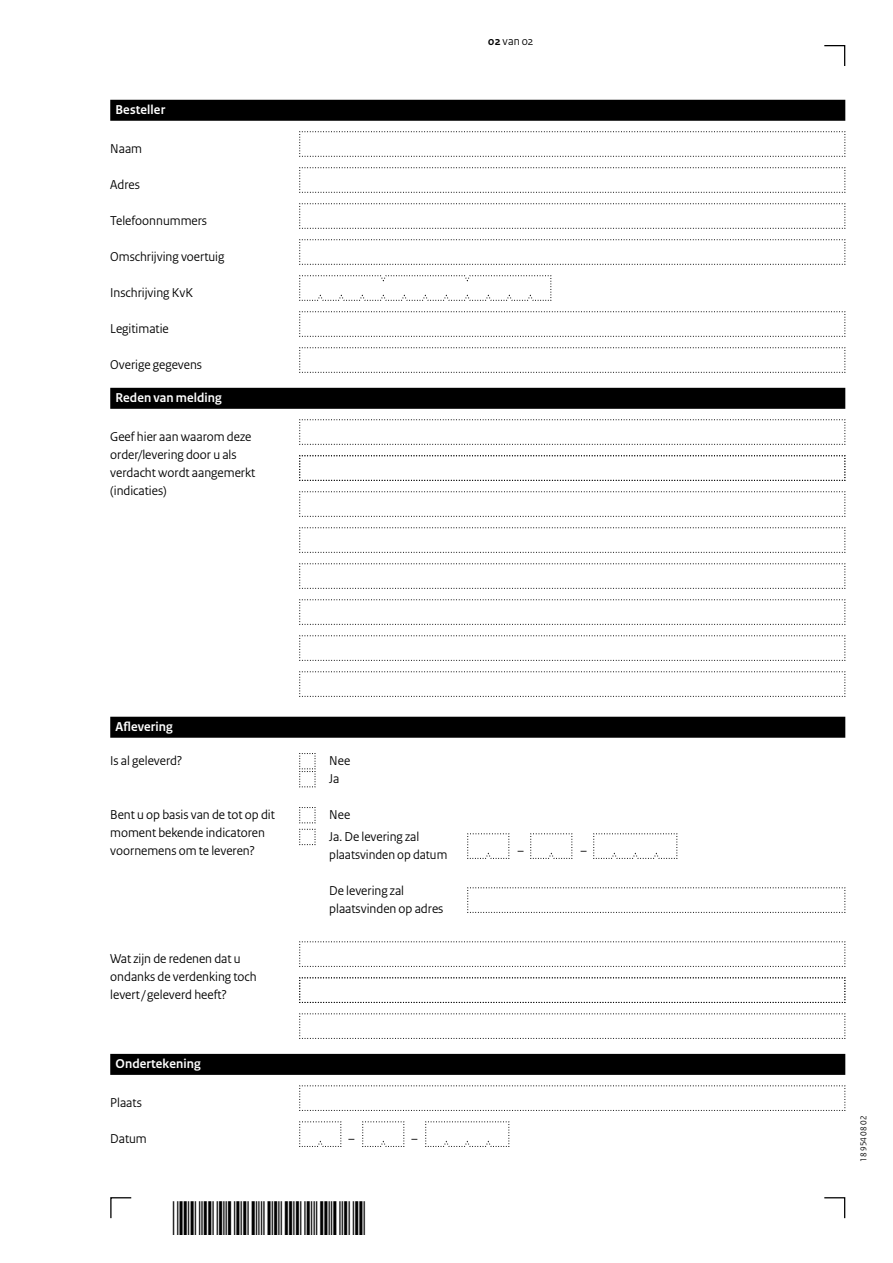
<style>
.page{position:relative;width:893px;height:1263px;background:#fff}
.page>*{position:absolute;margin:0;border:0;box-sizing:border-box;transform-origin:0 0}
.Vraag{font:13.5px/18px "Rijksoverheid Sans Heading";color:#000}
.Vraag_geen_inspring{font:13.5px/18px "Rijksoverheid Sans Heading";color:#000}
.KOP_A{font:700 13.5px "Rijksoverheid Sans Heading";letter-spacing:.01em;color:#fff}
.KOP_B{font:700 13.5px "Rijksoverheid Sans Heading";letter-spacing:.01em;color:#fff}
.t1{font:12px "Rijksoverheid Sans Heading";color:#000}
.t2{font:9px "Rijksoverheid Sans Heading";color:#000}
.s1{font-weight:700}
</style>
<div class="page">
<svg style="left:824px;top:1197px;width:22px;height:22px"></svg>
<svg style="left:110px;top:1197px;width:22px;height:22px"></svg>
<svg style="left:824px;top:45px;width:22px;height:21px"></svg>
<svg style="left:299px;top:131px;width:547px;height:26px"></svg>
<svg style="left:299px;top:167px;width:547px;height:26px"></svg>
<svg style="left:299px;top:203px;width:547px;height:26px"></svg>
<svg style="left:299px;top:239px;width:547px;height:26px"></svg>
<svg style="left:299px;top:311px;width:547px;height:26px"></svg>
<svg style="left:299px;top:347px;width:547px;height:26px"></svg>
<svg style="left:299px;top:1085px;width:547px;height:26px"></svg>
<svg style="left:299px;top:275px;width:253px;height:26px"></svg>
<svg style="left:299px;top:419px;width:547px;height:26px"></svg>
<svg style="left:299px;top:941px;width:547px;height:26px"></svg>
<svg style="left:467px;top:887px;width:379px;height:26px"></svg>
<svg style="left:299px;top:491px;width:547px;height:26px"></svg>
<svg style="left:299px;top:1013px;width:547px;height:26px"></svg>
<svg style="left:299px;top:527px;width:547px;height:26px"></svg>
<svg style="left:299px;top:563px;width:547px;height:26px"></svg>
<svg style="left:299px;top:599px;width:547px;height:26px"></svg>
<svg style="left:299px;top:635px;width:547px;height:26px"></svg>
<svg style="left:299px;top:671px;width:547px;height:26px"></svg>
<svg style="left:299px;top:455px;width:547px;height:26px"></svg>
<svg style="left:299px;top:977px;width:547px;height:26px"></svg>
<svg style="left:299px;top:753px;width:17px;height:35px"></svg>
<svg style="left:299px;top:807px;width:17px;height:38px"></svg>
<svg style="left:467px;top:833px;width:43px;height:26px"></svg>
<svg style="left:299px;top:1121px;width:43px;height:26px"></svg>
<svg style="left:530px;top:833px;width:43px;height:26px"></svg>
<svg style="left:362px;top:1121px;width:43px;height:26px"></svg>
<svg style="left:593px;top:833px;width:85px;height:26px"></svg>
<svg style="left:425px;top:1121px;width:85px;height:26px"></svg>
<div style="left:110px;top:100px;width:735px;height:21px;background:#000"></div>
<div style="left:110px;top:1054px;width:735px;height:21px;background:#000"></div>
<div style="left:110px;top:388px;width:735px;height:21px;background:#000"></div>
<div style="left:110px;top:717px;width:735px;height:21px;background:#000"></div>
<h2 class="KOP_A" style="left:116px;top:102px;width:51px">Besteller</h2>
<p class="Vraag" style="left:110px;top:139px;width:33px">Naam</p>
<p class="Vraag" style="left:110px;top:176px;width:31px">Adres</p>
<p class="Vraag" style="left:110px;top:212px;width:98px">Telefoonnummers</p>
<p class="Vraag" style="left:110px;top:248px;width:116px">Omschrijving voertuig</p>
<p class="Vraag" style="left:110px;top:284px;width:84px">Inschrijving KvK</p>
<p class="Vraag" style="left:110px;top:320px;width:60px">Legitimatie</p>
<p class="Vraag" style="left:110px;top:356px;width:93px">Overige gegevens</p>
<h2 class="KOP_A" style="left:116px;top:390px;width:108px">Reden van melding</h2>
<p class="Vraag" style="left:110px;top:428px;width:147px">Geef hier aan waarom deze order/levering door u als verdacht wordt aangemerkt (indicaties)</p>
<p class="t1" style="left:488px;top:34px;width:47px"><span class="s1">02</span> van 02</p>
<h2 class="KOP_B" style="left:116px;top:719px;width:59px">Aflevering</h2>
<p class="Vraag" style="left:110px;top:752px;width:73px">Is al geleverd?</p>
<p class="Vraag" style="left:110px;top:806px;width:166px">Bent u op basis van de tot op dit moment bekende indicatoren voornemens om te leveren?</p>
<p class="Vraag" style="left:110px;top:950px;width:148px">Wat zijn de redenen dat u ondanks de verdenking toch levert/ geleverd heeft?</p>
<h2 class="KOP_A" style="left:116px;top:1056px;width:87px">Ondertekening</h2>
<p class="Vraag" style="left:110px;top:1093px;width:33px">Plaats</p>
<p class="Vraag" style="left:110px;top:1130px;width:38px">Datum</p>
<p class="Vraag_geen_inspring" style="left:329px;top:752px;width:22px">Nee</p>
<p class="Vraag_geen_inspring" style="left:329px;top:770px;width:12px">Ja</p>
<p class="Vraag_geen_inspring" style="left:329px;top:806px;width:22px">Nee</p>
<p class="Vraag_geen_inspring" style="left:329px;top:828px;width:119px">Ja. De levering zal plaatsvinden op datum</p>
<p class="Vraag_geen_inspring" style="left:329px;top:882px;width:116px">De levering zal plaatsvinden op adres</p>
<p class="t2" style="left:858px;top:1161px;width:47px;rotate:-90deg">18 954 08 02</p>
</div>
